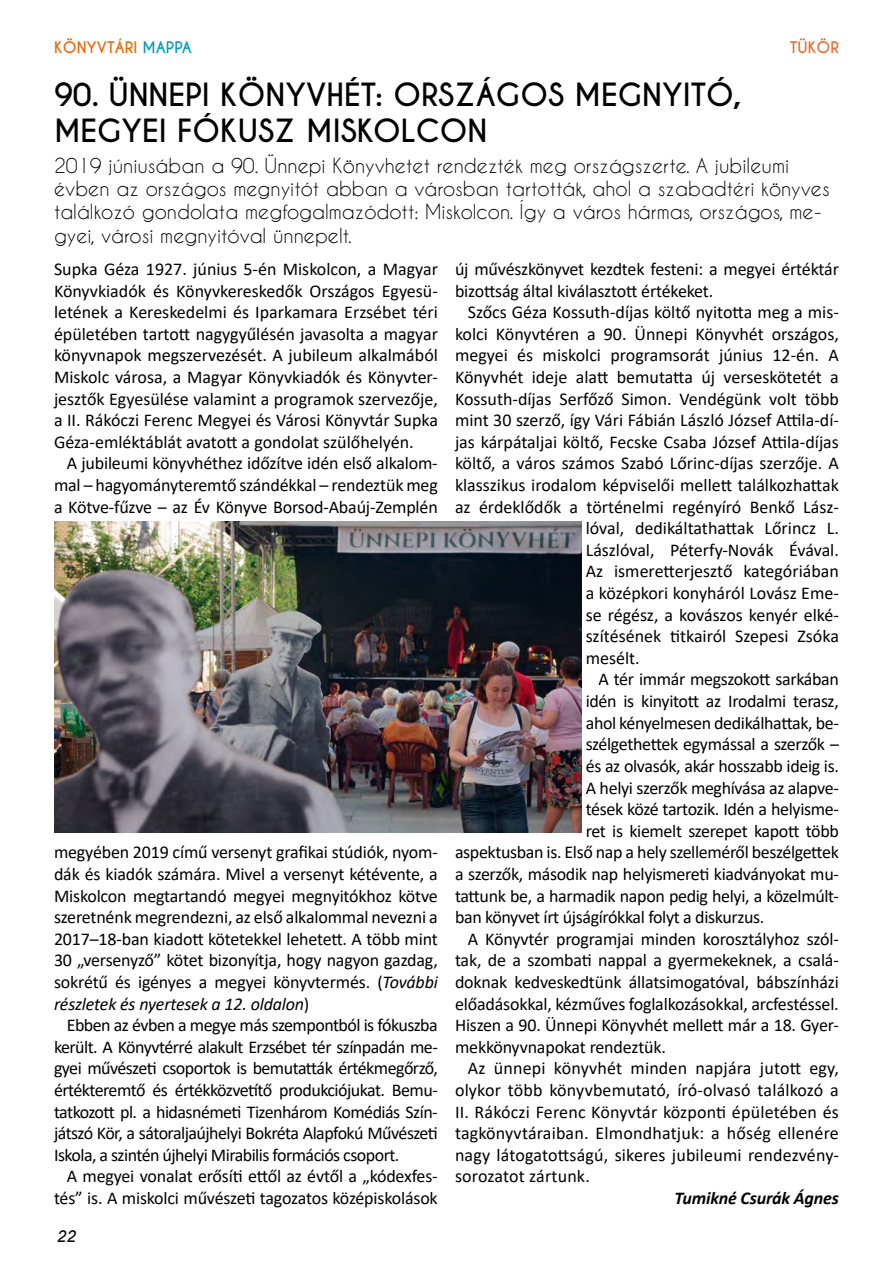
<style>
.page{position:relative;width:893px;height:1263px;background:#fff}
.page>*{position:absolute;margin:0;border:0;box-sizing:border-box;transform-origin:0 0}
.t1{font:700 30px/36px "Caviar Dreams";color:#000}
.t2{font:19.5px/23.4px "Caviar Dreams";color:#000}
.t3{font:18px/21.6px "Calibri";letter-spacing:-.01em;color:#000;text-align:justify}
.t4{font:18px "Calibri";letter-spacing:.01em;color:#000}
.t5{font:italic 700 18px "Calibri";letter-spacing:-.01em;color:#000}
.t6{font:700 15px "Caviar Dreams";color:#ec6608}
.t7{font:700 15px "Caviar Dreams";color:#ec6835}
.t8{font:italic 700 15px "Caviar Dreams";color:#000}
.s1{color:#009cb7}
.s2{font-style:italic}
</style>
<div class="page">
<img style="left:54px;top:521px;width:527px;height:311px">
<p class="t6" style="left:54px;top:38px;width:139px">KÖNYVTÁRI <span class="s1">MAPPA</span></p>
<p class="t7" style="left:790px;top:38px;width:51px">TÜKÖR</p>
<h1 class="t1" style="left:54px;top:78px;width:689px">90. Ü NNEPIKÖNYVHÉT: O RSZÁGOS M EGNYITÓ,<br>M EGYEIFÓKUSZ MISKOLCON</h1>
<p class="t2" style="left:54px;top:153px;width:777px">2019 júniusában a 90. Ünnepi Könyvhetet rendezték meg országszerte. A jubileumi évben az országos megnyitót abban a városban tartották, ahol a szabadtéri könyves találkozó gondolata megfogalmazódott: Miskolcon. Így a város hármas, országos, me&shy;gyei, városi megnyitóval ünnepelt.</p>
<p class="t3" style="left:54px;top:258px;width:385px">Supka Géza 1927. június 5-én Miskolcon, a Magyar Könyvkiadók és Könyvkereskedők Országos Egyesü&shy;letének a Kereskedelmi és Iparkamara Erzsébet téri épületében tartott nagygyűlésén javasolta a magyar könyvnapok megszervezését. A jubileum alkalmából Miskolc városa, a Magyar Könyvkiadók és Könyvter&shy;jesztők Egyesülése valamint a programok szervezője, a II. Rákóczi Ferenc Megyei és Városi Könyvtár Supka Géza-emléktáblát avatott a gondolat szülőhelyén.</p>
<p class="t3" style="left:54px;top:452px;width:385px;text-indent:13px">A jubileumi könyvhéthez időzítve idén első alkalom&shy;mal – hagyományteremtő szándékkal – rendeztük meg a Kötve-fűzve – az Év Könyve Borsod-Abaúj-Zemplén</p>
<p class="t3" style="left:455px;top:258px;width:385px">új művészkönyvet kezdtek festeni: a megyei értéktár bizottság által kiválasztott értékeket.</p>
<p class="t3" style="left:468px;top:301px;width:373px">Szőcs Géza Kossuth-díjas költő nyitotta meg a mis-</p>
<p class="t3" style="left:455px;top:323px;width:385px">kolci Könyvtéren a 90. Ünnepi Könyvhét országos,</p>
<p class="t3" style="left:455px;top:344px;width:385px">megyei és miskolci programsorát június 12-én. A</p>
<p class="t3" style="left:455px;top:366px;width:385px">Könyvhét ideje alatt bemutatta új verseskötetét a</p>
<p class="t3" style="left:455px;top:387px;width:385px">Kossuth-díjas Serfőző Simon. Vendégünk volt több</p>
<p class="t3" style="left:455px;top:409px;width:385px">mint 30 szerző, így Vári Fábián László József Attila-dí-</p>
<p class="t3" style="left:455px;top:431px;width:385px">jas kárpátaljai költő, Fecske Csaba József Attila-díjas</p>
<p class="t3" style="left:455px;top:452px;width:385px">költő, a város számos Szabó Lőrinc-díjas szerzője. A</p>
<p class="t3" style="left:455px;top:474px;width:385px">klasszikus irodalom képviselői mellett találkozhattak</p>
<p class="t3" style="left:455px;top:495px;width:385px">az érdeklődők a történelmi regényíró Benkő Lász-</p>
<p class="t3" style="left:586px;top:517px;width:255px">lóval, dedikáltathattak Lőrincz L.</p>
<p class="t3" style="left:586px;top:539px;width:255px">Lászlóval, Péterfy-Novák Évával.</p>
<p class="t3" style="left:586px;top:560px;width:255px">Az ismeretterjesztő kategóriában</p>
<p class="t3" style="left:586px;top:582px;width:255px">a középkori konyháról Lovász Eme-</p>
<p class="t3" style="left:586px;top:603px;width:255px">se régész, a kovászos kenyér elké-</p>
<p class="t3" style="left:586px;top:625px;width:255px">szítésének titkairól Szepesi Zsóka</p>
<p class="t3" style="left:586px;top:647px;width:56px">mesélt.</p>
<p class="t3" style="left:598px;top:668px;width:242px">A tér immár megszokott sarkában</p>
<p class="t3" style="left:586px;top:690px;width:255px">idén is kinyitott az Irodalmi terasz,</p>
<p class="t3" style="left:586px;top:711px;width:255px">ahol kényelmesen dedikálhattak, be-</p>
<p class="t3" style="left:586px;top:733px;width:255px">szélgethettek egymással a szerzők –</p>
<p class="t3" style="left:586px;top:755px;width:255px">és az olvasók, akár hosszabb ideig is.</p>
<p class="t3" style="left:586px;top:776px;width:255px">A helyi szerzők meghívása az alapve-</p>
<p class="t3" style="left:586px;top:798px;width:255px">tések közé tartozik. Idén a helyisme-</p>
<p class="t3" style="left:586px;top:819px;width:255px">ret is kiemelt szerepet kapott több</p>
<p class="t3" style="left:455px;top:841px;width:385px">aspektusban is. Első nap a hely szelleméről beszélgettek</p>
<p class="t3" style="left:455px;top:863px;width:385px">a szerzők, második nap helyismereti kiadványokat mu-</p>
<p class="t3" style="left:455px;top:884px;width:385px">tattunk be, a harmadik napon pedig helyi, a közelmúlt-</p>
<p class="t3" style="left:455px;top:906px;width:311px">ban könyvet írt újságírókkal folyt a diskurzus.</p>
<p class="t3" style="left:468px;top:927px;width:373px">A Könyvtér programjai minden korosztályhoz szól-</p>
<p class="t3" style="left:455px;top:949px;width:385px">tak, de a szombati nappal a gyermekeknek, a csalá-</p>
<p class="t3" style="left:455px;top:971px;width:385px">doknak kedveskedtünk állatsimogatóval, bábszínházi</p>
<p class="t3" style="left:455px;top:992px;width:385px">előadásokkal, kézműves foglalkozásokkal, arcfestéssel.</p>
<p class="t3" style="left:455px;top:1014px;width:385px">Hiszen a 90. Ünnepi Könyvhét mellett már a 18. Gyer-</p>
<p class="t3" style="left:455px;top:1035px;width:213px">mekkönyvnapokat rendeztük.</p>
<p class="t4" style="left:468px;top:1056px;width:373px">Az ünnepi könyvhét minden napjára jutott egy,</p>
<p class="t4" style="left:455px;top:1077px;width:385px">olykor több könyvbemutató, író-olvasó találkozó a</p>
<p class="t4" style="left:455px;top:1099px;width:385px">II. Rákóczi Ferenc Könyvtár központi épületében és</p>
<p class="t4" style="left:455px;top:1121px;width:385px">tagkönyvtáraiban. Elmondhatjuk: a hőség ellenére</p>
<p class="t4" style="left:455px;top:1142px;width:385px">nagy látogatottságú, sikeres jubileumi rendezvény-</p>
<p class="t4" style="left:455px;top:1164px;width:136px">sorozatot zártunk.</p>
<p class="t5" style="left:674px;top:1185px;width:166px">Tumikné Csurák Ágnes</p>
<p class="t3" style="left:54px;top:841px;width:385px">megyében 2019 című versenyt grafikai stúdiók, nyom&shy;dák és kiadók számára. Mivel a versenyt kétévente, a Miskolcon megtartandó megyei megnyitókhoz kötve szeretnénk megrendezni, az első alkalommal nevezni a 2017–18-ban kiadott kötetekkel lehetett. A több mint 30 „versenyző” kötet bizonyítja, hogy nagyon gazdag, sokrétű és igényes a megyei könyvtermés. (<span class="s2">További részletek és nyertesek a 12. oldalon</span>)</p>
<p class="t3" style="left:54px;top:1014px;width:385px;text-indent:13px">Ebben az évben a megye más szempontból is fókuszba került. A Könyvtérré alakult Erzsébet tér színpadán me&shy;gyei művészeti csoportok is bemutatták értékmegőrző, értékteremtő és értékközvetítő produkciójukat. Bemu&shy;tatkozott pl. a hidasnémeti Tizenhárom Komédiás Szín&shy;játszó Kör, a sátoraljaújhelyi Bokréta Alapfokú Művészeti Iskola, a szintén újhelyi Mirabilis formációs csoport.</p>
<p class="t3" style="left:54px;top:1165px;width:385px;text-align:right">A megyei vonalat erősíti ettől az évtől a „kódexfes&shy;tés” is. A miskolci művészeti tagozatos középiskolások</p>
<p class="t8" style="left:57px;top:1227px;width:21px">22</p>
</div>
